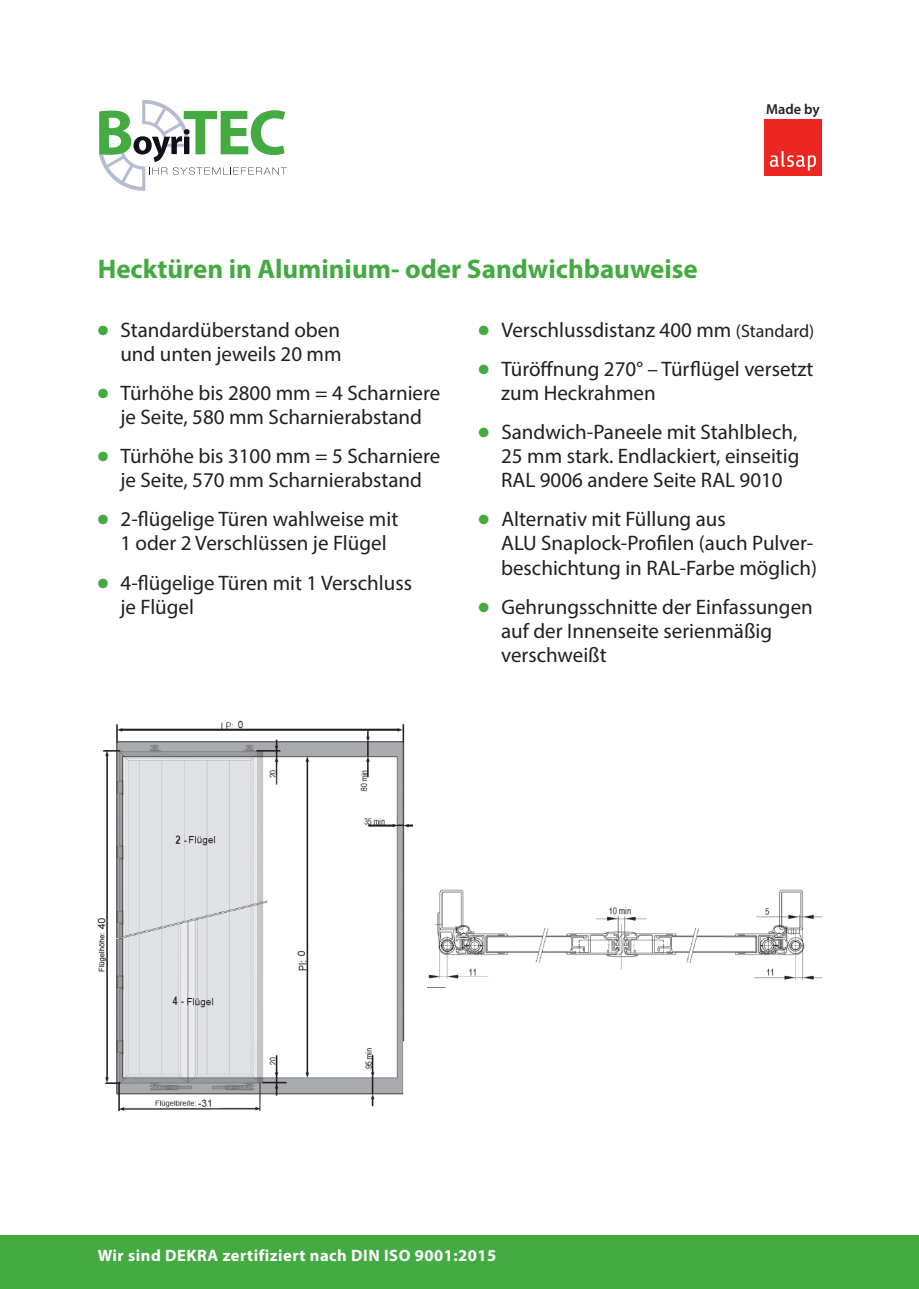
<style>
.page{position:relative;width:919px;height:1289px;background:#fff}
.page>*{position:absolute;margin:0;border:0;box-sizing:border-box;transform-origin:0 0}
.t1{font:700 27px "Myriad Pro";color:#44aa42}
.t2{font:21px/24px "Myriad Pro";color:#231f20}
.t3{font:700 16.5px "Myriad Pro";letter-spacing:.03em;color:#fff}
.t4{font:600 14.4px "Myriad Pro";color:#231f20}
.s1{font-family:"Helvetica LT Std";font-weight:700;font-stretch:condensed;font-size:25.5px;color:#44aa42}
.s2{font-size:18px}
</style>
<div class="page">
<div style="left:0;top:1235px;width:918px;height:53px;background:#44aa42"></div>
<svg style="left:99px;top:100px;width:188px;height:91px"></svg>
<img style="left:97px;top:720px;width:315px;height:390px">
<img style="left:764px;top:119px;width:57px;height:56px">
<img style="left:428px;top:889px;width:395px;height:91px">
<p class="t1" style="left:98px;top:251px;width:601px">Hecktüren in Aluminium- oder Sandwichbauweise</p>
<p class="t4" style="left:766px;top:100px;width:55px">Made by</p>
<p class="t2" style="left:98px;top:318px;width:245px;text-align:right"><span class="s1">•</span> Standardüberstand oben und unten jeweils 20 mm</p>
<p class="t2" style="left:98px;top:381px;width:344px;text-align:center"><span class="s1">•</span> Türhöhe bis 2800 mm = 4 Scharniere je Seite, 580 mm Scharnierabstand</p>
<p class="t2" style="left:98px;top:444px;width:344px;text-align:center"><span class="s1">•</span> Türhöhe bis 3100 mm = 5 Scharniere je Seite, 570 mm Scharnierabstand</p>
<p class="t2" style="left:98px;top:507px;width:302px;text-align:center"><span class="s1">•</span> 2-flügelige Türen wahlweise mit<br>1 oder 2 Verschlüssen je Flügel</p>
<p class="t2" style="left:120px;top:570px;width:293px;text-indent:-22px"><span class="s1">•</span> 4-flügelige Türen mit 1 Verschluss je Flügel</p>
<p class="t2" style="left:478px;top:318px;width:337px"><span class="s1">•</span> Verschlussdistanz 400 mm <span class="s2">(Standard)</span></p>
<p class="t2" style="left:501px;top:357px;width:314px;text-indent:-22px"><span class="s1">•</span> Türöffnung 270° – Türflügel versetzt zum Heckrahmen</p>
<p class="t2" style="left:501px;top:420px;width:300px;text-align:justify;text-indent:-22px"><span class="s1">•</span> Sandwich-Paneele mit Stahlblech, 25 mm stark. Endlackiert, einseitig RAL 9006 andere Seite RAL 9010</p>
<p class="t2" style="left:501px;top:507px;width:317px;text-indent:-22px"><span class="s1">•</span> Alternativ mit Füllung aus<br>ALU Snaplock-Profilen (auch Pulver&shy;beschichtung in RAL-Farbe möglich)</p>
<p class="t2" style="left:501px;top:594px;width:313px;text-indent:-22px"><span class="s1">•</span> Gehrungsschnitte der Einfassungen auf der Innenseite serienmäßig verschweißt</p>
<p class="t3" style="left:98px;top:1244px;width:400px">Wir sind DEKRA zertifiziert nach DIN ISO 9001:2015</p>
</div>
